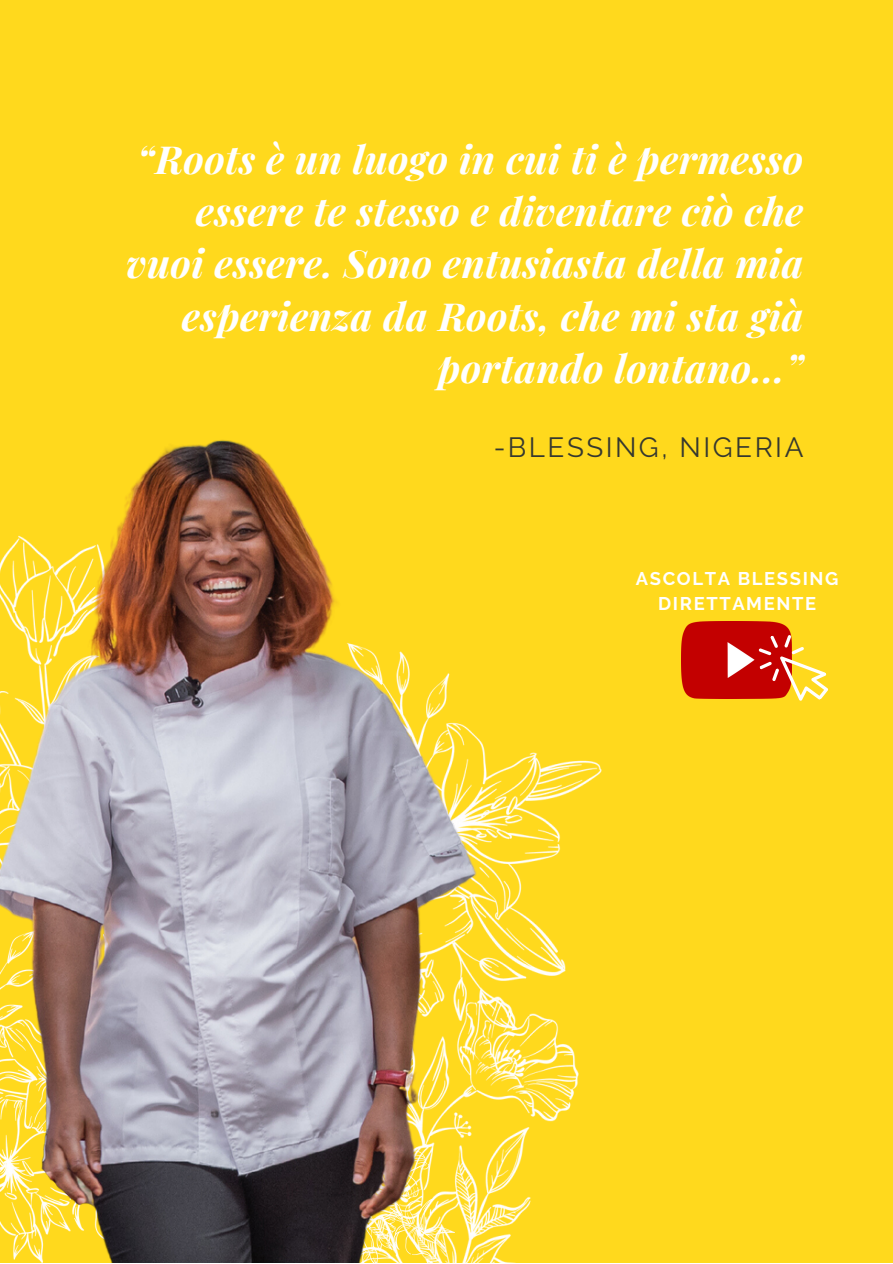
<style>
.page{position:relative;width:893px;height:1264px;background:#fff}
.page>*{position:absolute;margin:0;border:0;box-sizing:border-box;transform-origin:0 0}
.t1{font:italic 700 38.7px/52.3px "Playfair Display";letter-spacing:.01em;color:#fff;text-align:right}
.t2{font:27.75px "Raleway";letter-spacing:.09em;color:#35382f}
.t3{font:700 18.3px/25.2px "Raleway";letter-spacing:.09em;color:#fff;text-align:center}
</style>
<div class="page">
<div style="left:0;top:0;width:892px;height:1262px;background:#ffd91d"></div>
<img style="left:511px;top:752px;width:91px;height:428px">
<img style="left:682px;top:621px;width:109px;height:77px">
<svg style="left:758px;top:634px;width:71px;height:67px"></svg>
<img style="left:0;top:440px;width:511px;height:822px">
<p class="t1" style="left:126px;top:131px;width:678px">“Roots è un luogo in cui ti è permesso essere te stesso e diventare ciò che vuoi essere. Sono entusiasta della mia esperienza da Roots, che mi sta già portando lontano...”</p>
<p class="t2" style="left:493px;top:431px;width:311px">-BLESSING, NIGERIA</p>
<p class="t3" style="left:635px;top:565px;width:204px">ASCOLTA BLESSING<br>DIRETTAMENTE</p>
</div>
